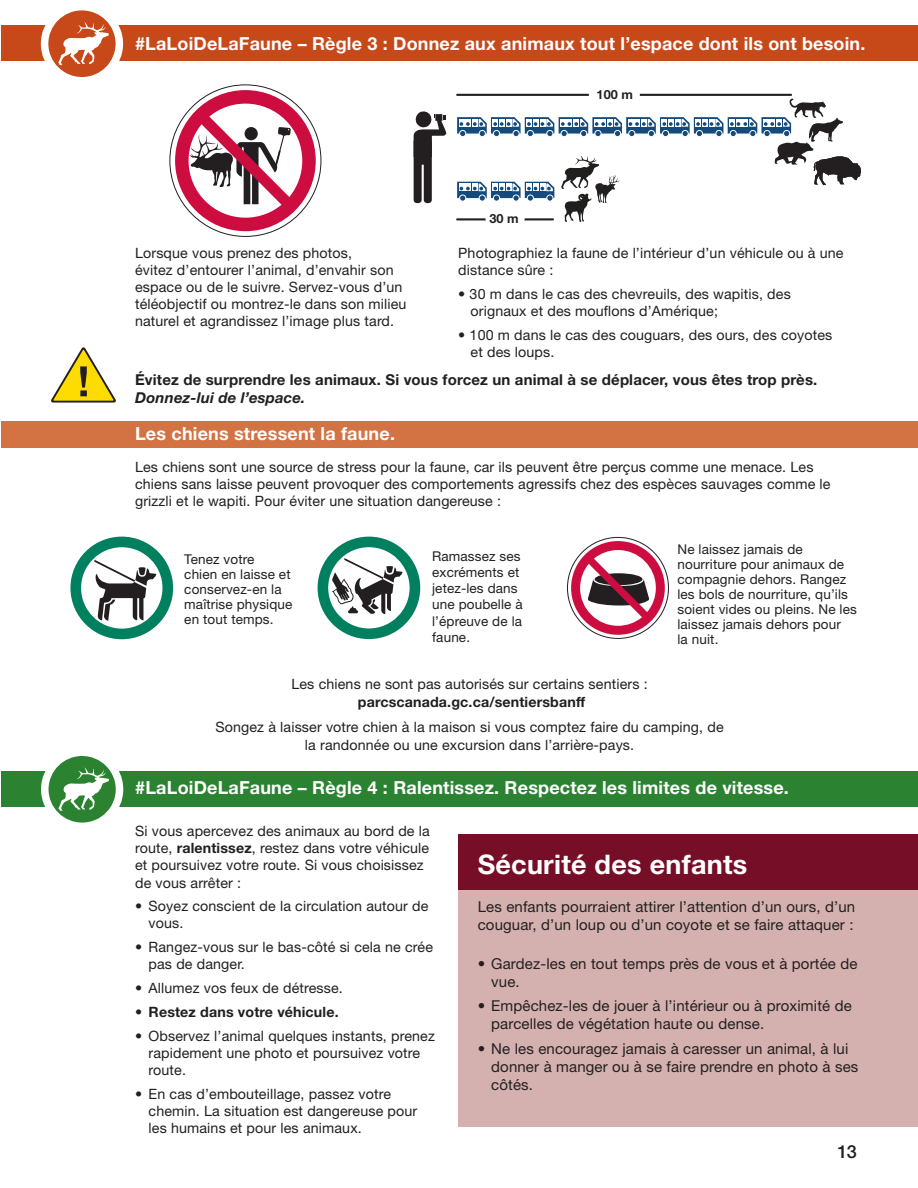
<style>
.page{position:relative;width:918px;height:1188px;background:#fff}
.page>*{position:absolute;margin:0;border:0;box-sizing:border-box;transform-origin:0 0}
.t1{font:700 27px "Helvetica Neue LT Std";letter-spacing:.01em;color:#fff}
.t2{font:700 18px "Helvetica Neue LT Std";letter-spacing:.01em;color:#fff}
.t3{font:500 18px "Helvetica Neue LT Std";color:#231f20}
.t4{font:15px/18px "Helvetica Neue LT Std";letter-spacing:.01em;color:#231f20}
.t5{font:700 15px "Helvetica Neue LT Std";letter-spacing:.01em;color:#231f20}
.t6{font:italic 700 15px "Helvetica Neue LT Std";letter-spacing:.01em;color:#231f20}
.t7{font:14.25px/17.1px "Helvetica Neue LT Std";letter-spacing:.01em;color:#231f20}
.t8{font:700 14.25px "Helvetica Neue LT Std";letter-spacing:.01em;color:#231f20}
.t9{font:13.5px/15px "Helvetica Neue LT Std";letter-spacing:.01em;color:#231f20}
.t10{font:700 12.75px "Helvetica Neue LT Std";color:#231f20}
.s1{font-weight:700}
</style>
<div class="page">
<div style="left:1px;top:25px;width:917px;height:36px;background:#c74919"></div>
<div style="left:1px;top:421px;width:917px;height:26px;background:#d37243"></div>
<div style="left:1px;top:771px;width:917px;height:36px;background:#2b8331"></div>
<svg style="left:567px;top:537px;width:102px;height:101px"></svg>
<svg style="left:571px;top:541px;width:94px;height:94px"></svg>
<svg style="left:51px;top:347px;width:65px;height:56px"></svg>
<svg style="left:170px;top:85px;width:151px;height:151px"></svg>
<svg style="left:175px;top:90px;width:141px;height:141px"></svg>
<svg style="left:70px;top:537px;width:103px;height:102px"></svg>
<svg style="left:318px;top:537px;width:102px;height:102px"></svg>
<svg style="left:45px;top:7px;width:74px;height:74px;fill:#c74919"></svg>
<div style="left:41px;top:3px;width:82px;height:81px;border:8px solid #fff;border-radius:50%"></div>
<svg style="left:58px;top:22px;width:51px;height:43px"></svg>
<svg style="left:45px;top:752px;width:75px;height:74px;fill:#2b8331"></svg>
<div style="left:41px;top:749px;width:82px;height:81px;border:8px solid #fff;border-radius:50%"></div>
<svg style="left:58px;top:768px;width:51px;height:43px"></svg>
<div style="left:458px;top:836px;width:460px;height:291px;background:#d4b1ae"></div>
<div style="left:458px;top:834px;width:460px;height:56px;background:#770e28"></div>
<svg style="left:457px;top:99px;width:404px;height:123px"></svg>
<hr style="left:457px;top:94px;width:334px;height:2px;background:#231f20">
<hr style="left:457px;top:218px;width:96px;height:2px;background:#231f20">
<div style="left:589px;top:84px;width:51px;height:21px;background:#fff;border-radius:50%"></div>
<div style="left:485px;top:211px;width:40px;height:16px;background:#fff;border-radius:50%"></div>
<svg style="left:414px;top:111px;width:32px;height:92px"></svg>
<p class="t2" style="left:135px;top:33px;width:732px">#LaLoiDeLaFaune – Règle 3 : Donnez aux animaux tout l’espace dont ils ont besoin.</p>
<p class="t7" style="left:135px;top:244px;width:273px">Lorsque vous prenez des photos,<br>évitez d’entourer l’animal, d’envahir son espace ou de le suivre. Servez-vous d’un téléobjectif ou montrez-le dans son milieu naturel et agrandissez l’image plus tard.</p>
<p class="t10" style="left:490px;top:211px;width:31px">30 m</p>
<p class="t10" style="left:597px;top:87px;width:38px">100 m</p>
<p class="t7" style="left:458px;top:244px;width:387px">Photographiez la faune de l’intérieur d’un véhicule ou à une distance sûre :</p>
<p class="t7" style="left:471px;top:285px;width:322px;text-indent:-12px">• 30 m dans le cas des chevreuils, des wapitis, des orignaux et des mouflons d’Amérique;</p>
<p class="t7" style="left:471px;top:326px;width:363px;text-indent:-12px">• 100 m dans le cas des couguars, des ours, des coyotes et des loups.</p>
<p class="t5" style="left:135px;top:370px;width:684px">Évitez de surprendre les animaux. Si vous forcez un animal à se déplacer, vous êtes trop près.</p>
<p class="t6" style="left:135px;top:388px;width:172px">Donnez-lui de l’espace.</p>
<p class="t2" style="left:135px;top:423px;width:261px">Les chiens stressent la faune.</p>
<p class="t7" style="left:135px;top:458px;width:697px">Les chiens sont une source de stress pour la faune, car ils peuvent être perçus comme une menace. Les chiens sans laisse peuvent provoquer des comportements agressifs chez des espèces sauvages comme le grizzli et le wapiti. Pour éviter une situation dangereuse :</p>
<p class="t9" style="left:184px;top:552px;width:110px">Tenez votre<br>chien en laisse et conservez-en la maîtrise physique en tout temps.</p>
<p class="t9" style="left:432px;top:548px;width:92px;line-height:16.2px">Ramassez ses excréments et jetez-les dans une poubelle à l’épreuve de la faune.</p>
<p class="t9" style="left:677px;top:541px;width:181px">Ne laissez jamais de nourriture pour animaux de compagnie dehors. Rangez les bols de nourriture, qu’ils soient vides ou pleins. Ne les laissez jamais dehors pour<br>la nuit.</p>
<p class="t7" style="left:291px;top:675px;width:358px">Les chiens ne sont pas autorisés sur certains sentiers :</p>
<p class="t8" style="left:358px;top:693px;width:229px">parcscanada.gc.ca/sentiersbanff</p>
<p class="t7" style="left:215px;top:718px;width:510px;line-height:18px;text-align:center">Songez à laisser votre chien à la maison si vous comptez faire du camping, de la randonnée ou une excursion dans l’arrière-pays.</p>
<p class="t2" style="left:135px;top:777px;width:655px">#LaLoiDeLaFaune – Règle 4 : Ralentissez. Respectez les limites de vitesse.</p>
<p class="t7" style="left:135px;top:822px;width:296px">Si vous apercevez des animaux au bord de la route, <span class="s1">ralentissez</span>, restez dans votre véhicule et poursuivez votre route. Si vous choisissez de vous arrêter :</p>
<p class="t7" style="left:149px;top:898px;width:281px;text-indent:-13px">• Soyez conscient de la circulation autour de vous.</p>
<p class="t7" style="left:149px;top:939px;width:286px;text-indent:-13px">• Rangez-vous sur le bas-côté si cela ne crée pas de danger.</p>
<p class="t7" style="left:135px;top:979px;width:209px">• Allumez vos feux de détresse.</p>
<p class="t8" style="left:135px;top:1003px;width:205px">• Restez dans votre véhicule.</p>
<p class="t7" style="left:149px;top:1027px;width:288px;text-indent:-13px">• Observez l’animal quelques instants, prenez rapidement une photo et poursuivez votre route.</p>
<p class="t7" style="left:149px;top:1085px;width:270px;text-indent:-13px">• En cas d’embouteillage, passez votre chemin. La situation est dangereuse pour les humains et pour les animaux.</p>
<h1 class="t1" style="left:478px;top:848px;width:271px">Sécurité des enfants</h1>
<p class="t4" style="left:478px;top:898px;width:379px">Les enfants pourraient attirer l’attention d’un ours, d’un couguar, d’un loup ou d’un coyote et se faire attaquer :</p>
<p class="t4" style="left:491px;top:954px;width:368px;text-indent:-14px">• Gardez-les en tout temps près de vous et à portée de vue.</p>
<p class="t4" style="left:491px;top:997px;width:362px;text-indent:-14px">• Empêchez-les de jouer à l’intérieur ou à proximité de parcelles de végétation haute ou dense.</p>
<p class="t4" style="left:491px;top:1040px;width:369px;text-indent:-14px">• Ne les encouragez jamais à caresser un animal, à lui donner à manger ou à se faire prendre en photo à ses côtés.</p>
<p class="t3" style="left:838px;top:1141px;width:21px">13</p>
</div>
